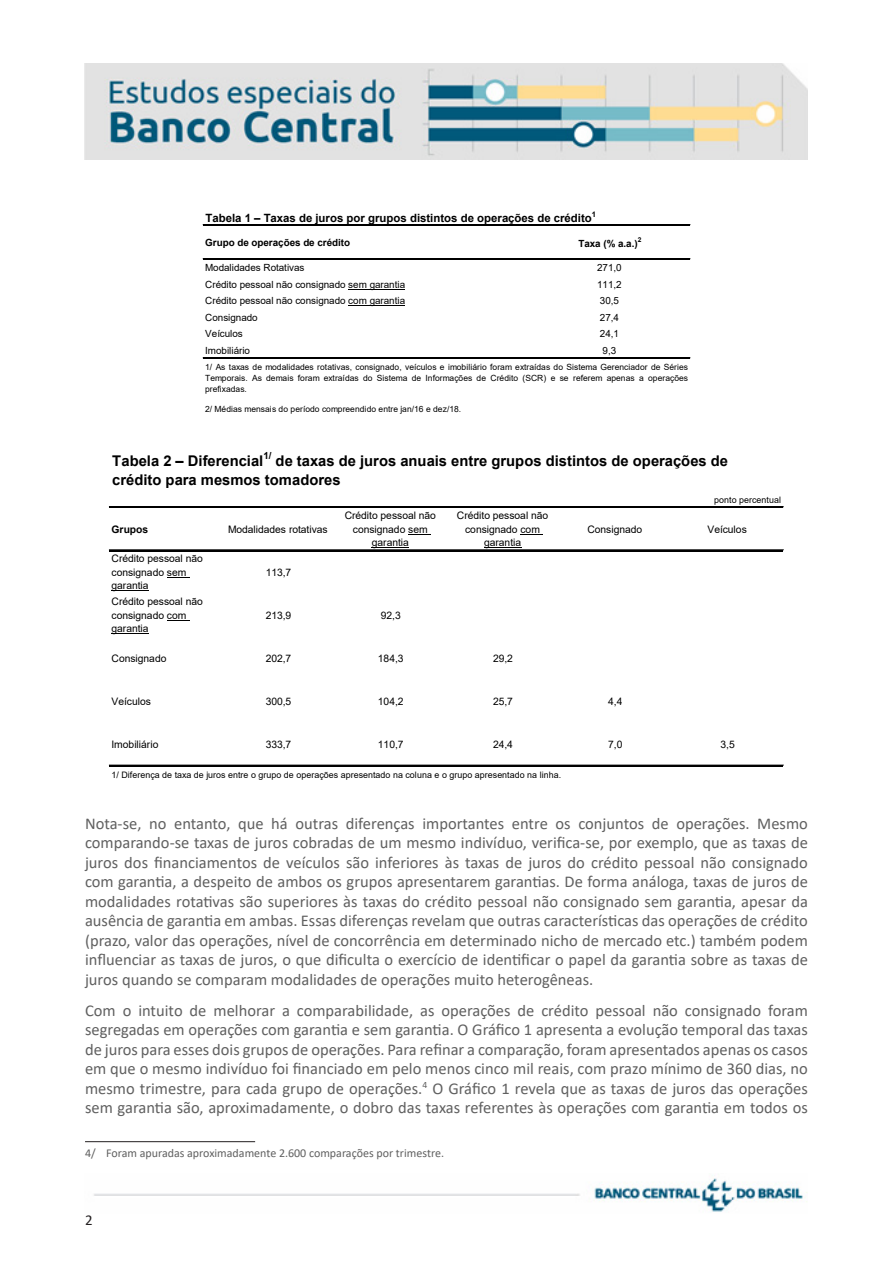
<style>
.page{position:relative;width:893px;height:1263px;background:#fff}
.page>*{position:absolute;margin:0;border:0;box-sizing:border-box;transform-origin:0 0}
.Paragráfo_Estudos_Es{font:16.5px/19.5px "Calibri";color:#606060;text-align:justify}
.t1{font:15px "Calibri";color:#231f20}
.t2{font:700 14.7px/19px "Arial";color:#000}
.Nota_rodapé_Estudos{font:12px "Calibri";color:#606060}
.t3{font:700 11.4px "Arial";color:#000}
.t4{font:10.35px/13.5px "Arial";letter-spacing:-.005em;color:#000;text-align:center}
.t5{font:700 10.35px "Arial";letter-spacing:-.005em;color:#000}
.t6{font:9.9px "Arial";letter-spacing:-.005em;color:#000}
.t7{font:700 9.9px "Arial";letter-spacing:-.005em;color:#000}
.t8{font:700 9.75px "Arial";color:#000}
.t9{font:8.85px "Arial";letter-spacing:.005em;color:#000}
.t10{font:8.55px/11.4px "Arial";letter-spacing:.005em;color:#000;text-align:justify}
.t11{font:700 7.65px "Arial";color:#000}
.t12{font:700 6.6px "Arial";color:#000}
</style>
<div class="page">
<img style="left:85px;top:64px;width:723px;height:95px">
<img style="left:94px;top:1178px;width:713px;height:34px">
<hr style="left:85px;top:1141px;width:170px;height:1px;background:#231f20">
<hr style="left:348px;top:289px;width:57px;height:1px;background:#000">
<hr style="left:348px;top:305px;width:57px;height:1px;background:#000">
<hr style="left:203px;top:224px;width:487px;height:1px;background:#000">
<hr style="left:203px;top:225px;width:487px;height:1px;background:#000">
<hr style="left:203px;top:258px;width:487px;height:1px;background:#000">
<hr style="left:203px;top:259px;width:487px;height:1px;background:#000">
<hr style="left:203px;top:357px;width:487px;height:1px;background:#000">
<hr style="left:203px;top:358px;width:487px;height:1px;background:#000">
<svg style="left:408px;top:534px;width:23px;height:1px"></svg>
<hr style="left:372px;top:547px;width:37px;height:1px;background:#000">
<svg style="left:520px;top:534px;width:23px;height:1px"></svg>
<hr style="left:484px;top:547px;width:37px;height:1px;background:#000">
<svg style="left:167px;top:577px;width:22px;height:1px"></svg>
<hr style="left:112px;top:590px;width:37px;height:1px;background:#000">
<svg style="left:167px;top:620px;width:22px;height:1px"></svg>
<hr style="left:112px;top:633px;width:37px;height:1px;background:#000">
<hr style="left:109px;top:506px;width:674px;height:1px;background:#000">
<hr style="left:109px;top:507px;width:674px;height:1px;background:#000">
<hr style="left:109px;top:549px;width:674px;height:1px;background:#000">
<hr style="left:109px;top:550px;width:674px;height:1px;background:#000">
<hr style="left:109px;top:765px;width:674px;height:1px;background:#000">
<p class="t11" style="left:592px;top:209px;width:6px">1</p>
<p class="t3" style="left:206px;top:210px;width:388px">Tabela 1 – Taxas de juros por grupos distintos de operações de crédito</p>
<p class="t12" style="left:638px;top:235px;width:5px">2</p>
<p class="t7" style="left:205px;top:235px;width:146px">Grupo de operações de crédito</p>
<p class="t7" style="left:578px;top:236px;width:61px">Taxa (% a.a.)</p>
<p class="t6" style="left:205px;top:261px;width:101px">Modalidades Rotativas</p>
<p class="t6" style="left:597px;top:261px;width:26px">271,0</p>
<p class="t6" style="left:205px;top:277px;width:201px">Crédito pessoal não consignado sem garantia</p>
<p class="t6" style="left:597px;top:277px;width:26px">111,2</p>
<p class="t6" style="left:205px;top:294px;width:201px">Crédito pessoal não consignado com garantia</p>
<p class="t6" style="left:600px;top:294px;width:21px">30,5</p>
<p class="t6" style="left:205px;top:310px;width:54px">Consignado</p>
<p class="t6" style="left:600px;top:310px;width:21px">27,4</p>
<p class="t6" style="left:205px;top:327px;width:39px">Veículos</p>
<p class="t6" style="left:600px;top:327px;width:21px">24,1</p>
<p class="t6" style="left:205px;top:343px;width:46px">Imobiliário</p>
<p class="t6" style="left:603px;top:343px;width:15px">9,3</p>
<p class="t10" style="left:205px;top:361px;width:485px">1/ As taxas de modalidades rotativas, consignado, veículos e imobiliário foram extraídas do Sistema Gerenciador de Séries Temporais. As demais foram extraídas do Sistema de Informações de Crédito (SCR) e se referem apenas a operações prefixadas.</p>
<p class="t10" style="left:205px;top:404px;width:258px">2/ Médias mensais do período compreendido entre jan/16 e dez/18.</p>
<p class="t8" style="left:263px;top:448px;width:10px">1/</p>
<p class="t2" style="left:112px;top:451px;width:617px;text-indent:163px">de taxas de juros anuais entre grupos distintos de operações de crédito para mesmos tomadores</p>
<p class="t2" style="left:112px;top:451px;width:153px">Tabela 2 – Diferencial</p>
<p class="t5" style="left:112px;top:522px;width:38px">Grupos</p>
<p class="t4" style="left:228px;top:522px;width:101px">Modalidades rotativas</p>
<p class="t4" style="left:112px;top:552px;width:93px;text-align:left">Crédito pessoal não consignado sem garantia</p>
<p class="t4" style="left:266px;top:565px;width:27px">113,7</p>
<p class="t4" style="left:345px;top:509px;width:93px">Crédito pessoal não consignado sem garantia</p>
<p class="t4" style="left:457px;top:509px;width:93px">Crédito pessoal não consignado com garantia</p>
<p class="t4" style="left:112px;top:595px;width:93px;text-align:left">Crédito pessoal não consignado com garantia</p>
<p class="t4" style="left:266px;top:608px;width:27px">213,9</p>
<p class="t4" style="left:381px;top:608px;width:21px">92,3</p>
<p class="t9" style="left:714px;top:494px;width:68px">ponto percentual</p>
<p class="t4" style="left:587px;top:522px;width:56px">Consignado</p>
<p class="t4" style="left:707px;top:522px;width:41px">Veículos</p>
<p class="t4" style="left:112px;top:651px;width:56px">Consignado</p>
<p class="t4" style="left:266px;top:651px;width:27px">202,7</p>
<p class="t4" style="left:378px;top:651px;width:27px">184,3</p>
<p class="t4" style="left:493px;top:651px;width:21px">29,2</p>
<p class="t4" style="left:112px;top:694px;width:41px">Veículos</p>
<p class="t4" style="left:266px;top:694px;width:27px">300,5</p>
<p class="t4" style="left:378px;top:694px;width:27px">104,2</p>
<p class="t4" style="left:493px;top:694px;width:21px">25,7</p>
<p class="t4" style="left:608px;top:694px;width:16px">4,4</p>
<p class="t4" style="left:112px;top:737px;width:48px">Imobiliário</p>
<p class="t4" style="left:266px;top:737px;width:27px">333,7</p>
<p class="t4" style="left:378px;top:737px;width:27px">110,7</p>
<p class="t4" style="left:493px;top:737px;width:21px">24,4</p>
<p class="t4" style="left:608px;top:737px;width:16px">7,0</p>
<p class="t4" style="left:720px;top:737px;width:16px">3,5</p>
<p class="t9" style="left:111px;top:768px;width:451px">1/ Diferença de taxa de juros entre o grupo de operações apresentado na coluna e o grupo apresentado na linha.</p>
<p class="Paragráfo_Estudos_Es" style="left:85px;top:813px;width:724px">Nota-se, no entanto, que há outras diferenças importantes entre os conjuntos de operações. Mesmo comparando-se taxas de juros cobradas de um mesmo indivíduo, verifica-se, por exemplo, que as taxas de juros dos financiamentos de veículos são inferiores às taxas de juros do crédito pessoal não consignado com garantia, a despeito de ambos os grupos apresentarem garantias. De forma análoga, taxas de juros de modalidades rotativas são superiores às taxas do crédito pessoal não consignado sem garantia, apesar da ausência de garantia em ambas. Essas diferenças revelam que outras características das operações de crédito (prazo, valor das operações, nível de concorrência em determinado nicho de mercado etc.) também podem influenciar as taxas de juros, o que dificulta o exercício de identificar o papel da garantia sobre as taxas de juros quando se comparam modalidades de operações muito heterogêneas.</p>
<p class="Paragráfo_Estudos_Es" style="left:85px;top:1000px;width:724px">Com o intuito de melhorar a comparabilidade, as operações de crédito pessoal não consignado foram segregadas em operações com garantia e sem garantia. O Gráfico 1 apresenta a evolução temporal das taxas de juros para esses dois grupos de operações. Para refinar a comparação, foram apresentados apenas os casos em que o mesmo indivíduo foi financiado em pelo menos cinco mil reais, com prazo mínimo de 360 dias, no mesmo trimestre, para cada grupo de operações.<sup>4</sup> O Gráfico 1 revela que as taxas de juros das operações sem garantia são, aproximadamente, o dobro das taxas referentes às operações com garantia em todos os</p>
<p class="Nota_rodapé_Estudos" style="left:85px;top:1144px;width:360px">4/ Foram apuradas aproximadamente 2.600 comparações por trimestre.</p>
<p class="t1" style="left:85px;top:1210px;width:9px">2</p>
</div>
